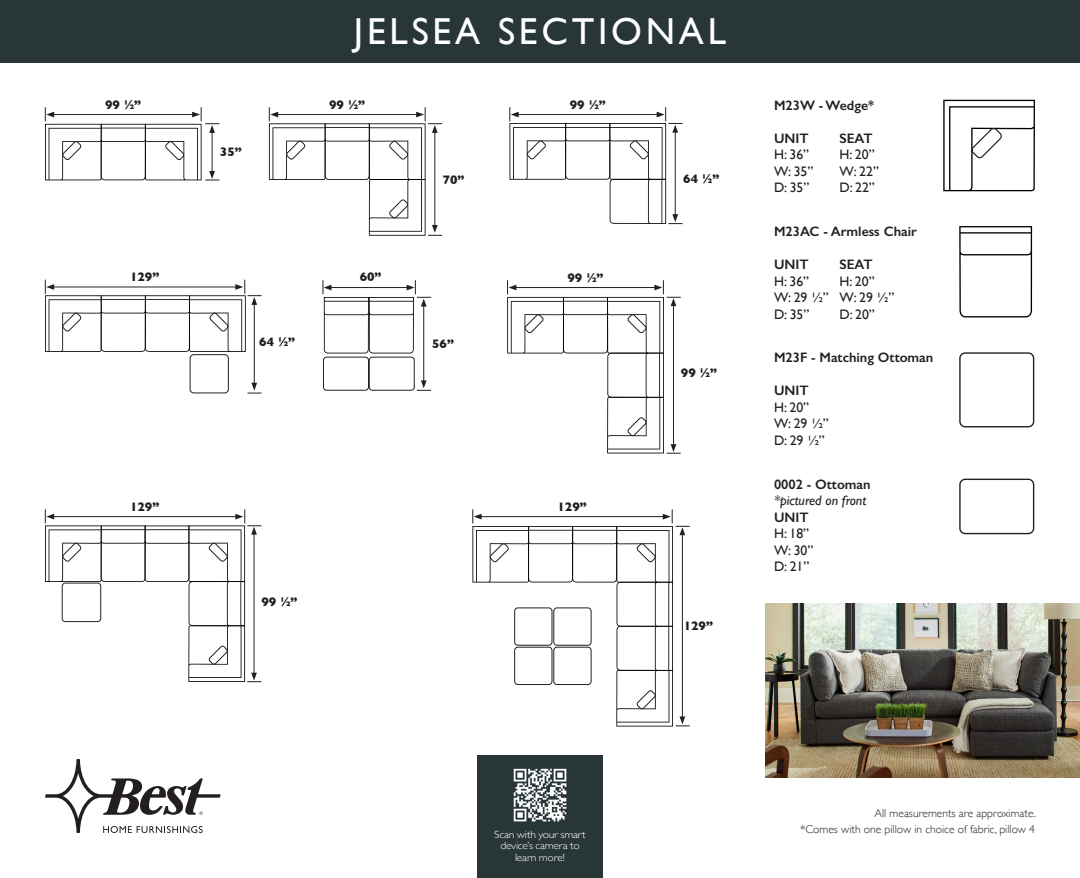
<style>
.page{position:relative;width:1080px;height:878px;background:#fff}
.page>*{position:absolute;margin:0;border:0;box-sizing:border-box;transform-origin:0 0}
.t1{font:37.5px "Gill Sans";letter-spacing:.1em;color:#fff}
.t2{font:13.75px "Gill Sans";color:#231f20}
.t3{font:600 13.75px "Gill Sans";color:#231f20}
.t4{font:italic 13.75px "Gill Sans";color:#231f20}
.t5{font:700 12.5px "Gill Sans";color:#231f20}
.t6{font:300 11.5px "Gill Sans";color:#231f20}
.t7{font:300 10.5px/11.6px "Gill Sans";letter-spacing:-.02em;color:#fff;text-align:center;scale:1.11 1}
.s1{font-size:12.88px}
</style>
<div class="page">
<div style="left:0;top:0;width:1080px;height:63px;background:#283638"></div>
<svg style="left:45px;top:759px;width:176px;height:73px"></svg>
<div style="left:477px;top:755px;width:126px;height:123px;background:#283638"></div>
<img style="left:513px;top:768px;width:54px;height:53px">
<svg style="left:507px;top:280px;width:174px;height:174px"></svg>
<svg style="left:45px;top:107px;width:174px;height:74px"></svg>
<div style="left:323px;top:357px;width:46px;height:33px;border:1px solid #231f20;border-radius:3px"></div>
<div style="left:369px;top:357px;width:46px;height:33px;border:1px solid #231f20;border-radius:3px"></div>
<hr style="left:423px;top:304px;width:1px;height:78px;background:#231f20">
<svg style="left:417px;top:380px;width:14px;height:11px"></svg>
<svg style="left:323px;top:280px;width:108px;height:73px"></svg>
<svg style="left:269px;top:107px;width:173px;height:129px"></svg>
<svg style="left:510px;top:107px;width:173px;height:117px"></svg>
<svg style="left:45px;top:509px;width:216px;height:173px"></svg>
<div style="left:190px;top:354px;width:39px;height:39px;border:1px solid #231f20;border-radius:4px"></div>
<hr style="left:254px;top:303px;width:1px;height:82px;background:#231f20">
<svg style="left:247px;top:383px;width:15px;height:11px"></svg>
<svg style="left:45px;top:280px;width:217px;height:72px"></svg>
<svg style="left:472px;top:509px;width:218px;height:217px"></svg>
<svg style="left:959px;top:226px;width:73px;height:91px"></svg>
<svg style="left:943px;top:100px;width:92px;height:91px"></svg>
<div style="left:959px;top:352px;width:75px;height:75px;border:1px solid #231f20;border-radius:5px"></div>
<div style="left:959px;top:478px;width:75px;height:56px;border:1px solid #231f20;border-radius:5px"></div>
<img style="left:765px;top:603px;width:315px;height:174px">
<p class="t1" style="left:354px;top:9px;width:374px">JELSEA SECTIONAL</p>
<p class="t5" style="left:105px;top:94px;width:38px">99 <span class="s1">½</span>”</p>
<p class="t5" style="left:220px;top:142px;width:23px">35”</p>
<p class="t5" style="left:329px;top:94px;width:38px">99 <span class="s1">½</span>”</p>
<p class="t5" style="left:443px;top:169px;width:23px">70”</p>
<p class="t5" style="left:570px;top:94px;width:38px">99 <span class="s1">½</span>”</p>
<p class="t5" style="left:683px;top:168px;width:38px">64 <span class="s1">½</span>”</p>
<p class="t3" style="left:774px;top:97px;width:102px">M23W - Wedge*</p>
<p class="t3" style="left:774px;top:130px;width:36px">UNIT</p>
<p class="t3" style="left:839px;top:130px;width:35px">SEAT</p>
<p class="t2" style="left:774px;top:146px;width:37px">H: 36”</p>
<p class="t2" style="left:839px;top:146px;width:37px">H: 20”</p>
<p class="t2" style="left:774px;top:163px;width:41px">W: 35”</p>
<p class="t2" style="left:839px;top:163px;width:41px">W: 22”</p>
<p class="t2" style="left:774px;top:179px;width:37px">D: 35”</p>
<p class="t2" style="left:839px;top:179px;width:37px">D: 22”</p>
<p class="t5" style="left:130px;top:267px;width:31px">129”</p>
<p class="t5" style="left:360px;top:267px;width:23px">60”</p>
<p class="t5" style="left:567px;top:267px;width:38px">99 <span class="s1">½</span>”</p>
<p class="t3" style="left:774px;top:223px;width:144px">M23AC - Armless Chair</p>
<p class="t3" style="left:774px;top:256px;width:36px">UNIT</p>
<p class="t3" style="left:839px;top:256px;width:35px">SEAT</p>
<p class="t2" style="left:774px;top:273px;width:37px">H: 36”</p>
<p class="t2" style="left:839px;top:273px;width:37px">H: 20”</p>
<p class="t2" style="left:774px;top:289px;width:122px">W: 29 ½” W: 29 ½”</p>
<p class="t2" style="left:774px;top:306px;width:37px">D: 35”</p>
<p class="t2" style="left:839px;top:306px;width:37px">D: 20”</p>
<p class="t5" style="left:259px;top:332px;width:38px">64 <span class="s1">½</span>”</p>
<p class="t5" style="left:432px;top:334px;width:23px">56”</p>
<p class="t5" style="left:130px;top:497px;width:31px">129”</p>
<p class="t5" style="left:557px;top:497px;width:31px">129”</p>
<p class="t5" style="left:681px;top:363px;width:38px">99 <span class="s1">½</span>”</p>
<p class="t3" style="left:774px;top:349px;width:161px">M23F - Matching Ottoman</p>
<p class="t3" style="left:774px;top:382px;width:36px">UNIT</p>
<p class="t2" style="left:774px;top:399px;width:37px">H: 20”</p>
<p class="t2" style="left:774px;top:415px;width:56px">W: 29 ½”</p>
<p class="t2" style="left:774px;top:432px;width:52px">D: 29 ½”</p>
<p class="t3" style="left:774px;top:475px;width:98px">0002 - Ottoman</p>
<p class="t4" style="left:774px;top:492px;width:94px">*pictured on front</p>
<p class="t3" style="left:774px;top:508px;width:36px">UNIT</p>
<p class="t2" style="left:774px;top:525px;width:37px">H: 18”</p>
<p class="t2" style="left:774px;top:542px;width:41px">W: 30”</p>
<p class="t2" style="left:774px;top:558px;width:37px">D: 21”</p>
<p class="t5" style="left:261px;top:591px;width:38px">99 <span class="s1">½</span>”</p>
<p class="t5" style="left:684px;top:616px;width:31px">129”</p>
<p class="t7" style="left:494px;top:827px;width:84px">Scan with your smart device’s camera to learn more!</p>
<p class="t6" style="left:874px;top:804px;width:163px">All measurements are approximate.</p>
<p class="t6" style="left:800px;top:820px;width:237px">*Comes with one pillow in choice of fabric, pillow 4</p>
</div>
